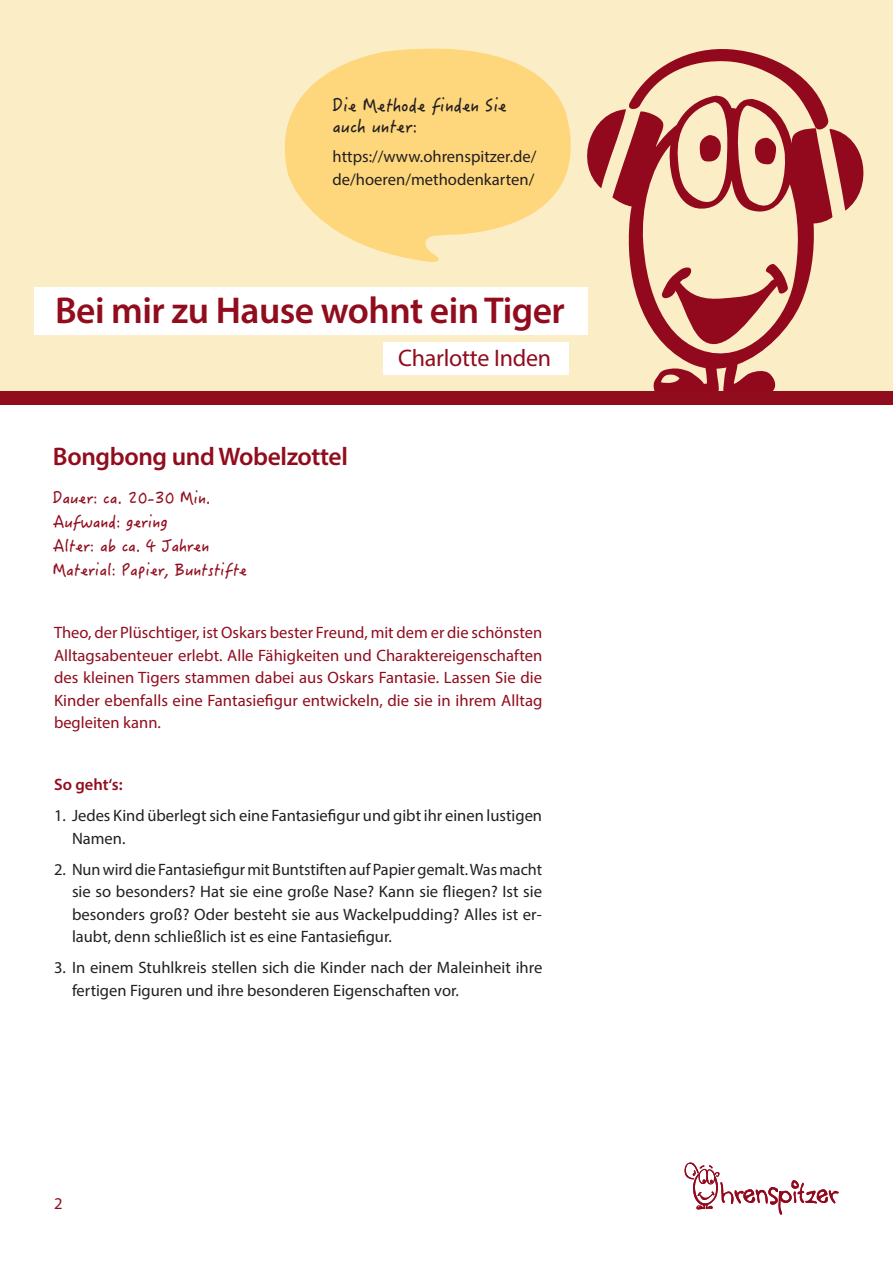
<style>
.page{position:relative;width:893px;height:1263px;background:#fff}
.page>*{position:absolute;margin:0;border:0;box-sizing:border-box;transform-origin:0 0}
.t1{font:600 37.5px "Myriad Pro";letter-spacing:-.015em;color:#910c1d}
.t2{font:600 25.5px "Myriad Pro";letter-spacing:-.015em;color:#910c1d}
.t3{font:24px "Myriad Pro";letter-spacing:-.01em;color:#910c1d}
.t4{font:18px/21.6px "Hanzi Pen SC W5";color:#231f20}
.t5{font:16.65px/23.5px "Myriad Pro";color:#231f20}
.t6{font:16.5px/22.5px "Myriad Pro";color:#231f20}
.t7{font:16.5px/22.5px "Myriad Pro";letter-spacing:.005em;color:#910c1d;text-align:justify}
.t8{font:16.5px/24px "Hanzi Pen TC W5";color:#910c1d}
.t9{font:600 16.5px "Myriad Pro";color:#910c1d}
</style>
<div class="page">
<div style="left:0;top:0;width:893px;height:397px;background:#fbeec6"></div>
<svg style="left:599px;top:49px;width:265px;height:162px"></svg>
<svg style="left:612px;top:96px;width:220px;height:295px"></svg>
<div style="left:0;top:391px;width:893px;height:14px;background:#910c1d"></div>
<div style="left:34px;top:287px;width:554px;height:48px;background:#fff"></div>
<div style="left:384px;top:342px;width:185px;height:33px;background:#fff"></div>
<svg style="left:684px;top:1162px;width:154px;height:53px"></svg>
<svg style="left:284px;top:48px;width:315px;height:214px"></svg>
<p class="t4" style="left:333px;top:94px;width:176px">Die Methode finden Sie auch unter:</p>
<p class="t5" style="left:333px;top:144px;width:205px">https://www.ohrenspitzer.de/ de/hoeren/methodenkarten/</p>
<h1 class="t1" style="left:55px;top:286px;width:511px">Bei mir zu Hause wohnt ein Tiger</h1>
<h2 class="t2" style="left:53px;top:440px;width:296px">Bongbong und Wobelzottel</h2>
<p class="t8" style="left:53px;top:485px;width:196px">Dauer: ca. 20-30 Min.<br>Aufwand: gering<br>Alter: ab ca. 4 Jahren<br>Material: Papier, Buntstifte</p>
<h3 class="t3" style="left:398px;top:343px;width:155px">Charlotte Inden</h3>
<p class="t7" style="left:54px;top:621px;width:490px">Theo, der Plüschtiger, ist Oskars bester Freund, mit dem er die schönsten Alltagsabenteuer erlebt. Alle Fähigkeiten und Charaktereigenschaften des kleinen Tigers stammen dabei aus Oskars Fantasie. Lassen Sie die Kinder ebenfalls eine Fantasiefigur entwickeln, die sie in ihrem Alltag begleiten kann.</p>
<p class="t9" style="left:54px;top:774px;width:70px">So geht‘s:</p>
<p class="t6" style="left:72px;top:804px;width:472px;text-indent:-18px">1. Jedes Kind überlegt sich eine Fantasiefigur und gibt ihr einen lustigen<br>Namen.</p>
<p class="t6" style="left:72px;top:858px;width:472px;text-align:justify;text-indent:-18px">2. Nun wird die Fantasiefigur mit Buntstiften auf Papier gemalt. Was macht sie so besonders? Hat sie eine große Nase? Kann sie fliegen? Ist sie besonders groß? Oder besteht sie aus Wackelpudding? Alles ist er&shy;laubt, denn schließlich ist es eine Fantasiefigur.</p>
<p class="t6" style="left:72px;top:956px;width:472px;text-indent:-18px">3. In einem Stuhlkreis stellen sich die Kinder nach der Maleinheit ihre fertigen Figuren und ihre besonderen Eigenschaften vor.</p>
<p class="t7" style="left:54px;top:1192px;width:10px">2</p>
</div>
